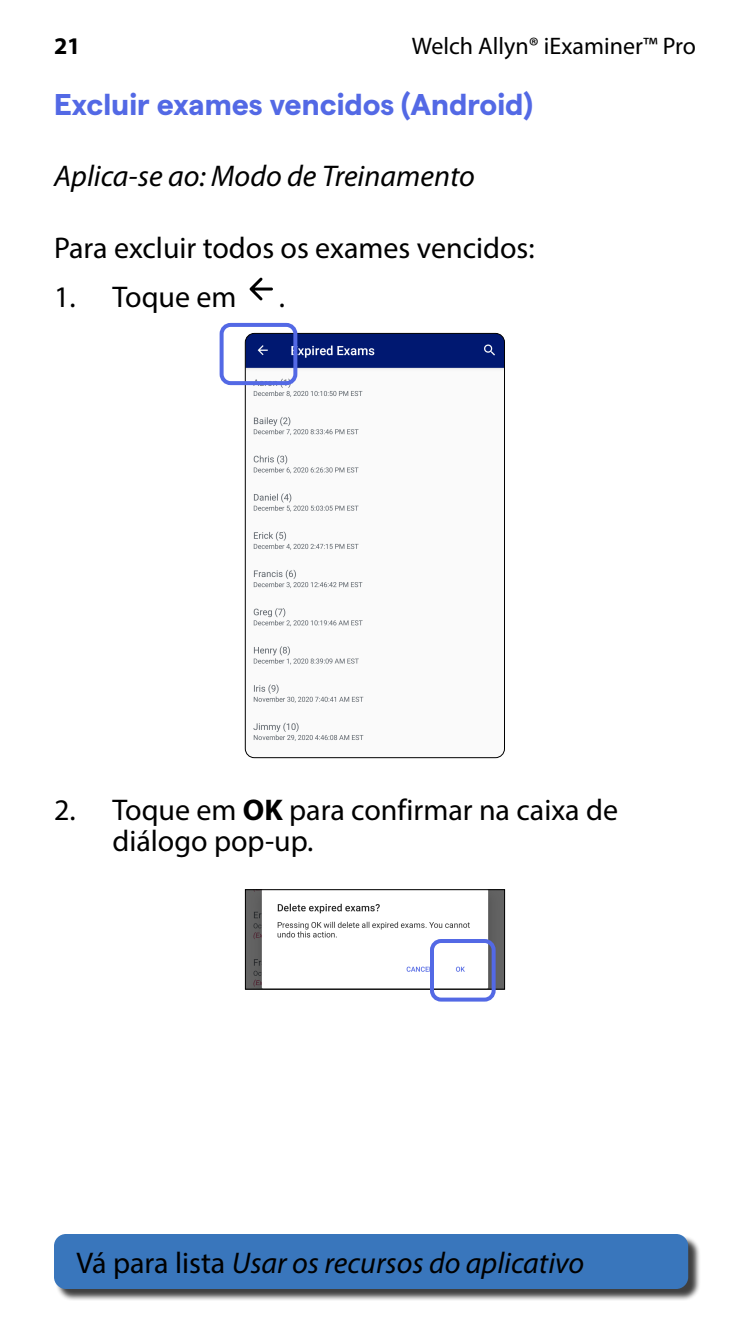
<style>
.page{position:relative;width:750px;height:1334px;background:#fff}
.page>*{position:absolute;margin:0;border:0;box-sizing:border-box;transform-origin:0 0}
.t1{font:30px/31px "Myriad Pro";color:#000}
.t2{font:italic 30px "Myriad Pro";color:#000}
.t3{font:700 30px "Matter";color:#5369e5}
.t4{font:24px "Myriad Pro";color:#000}
.t5{font:700 24px "Myriad Pro";color:#000}
.s1{font-weight:700}
.s2{font-style:normal}
</style>
<div class="page">
<div style="left:56px;top:1236px;width:645px;height:65px;background:#000;opacity:.75"></div>
<div style="left:54px;top:1234px;width:634px;height:55px;background:#3976bc;border-radius:12px"></div>
<svg style="left:249px;top:278px;width:24px;height:23px"></svg>
<img style="left:245px;top:333px;width:260px;height:425px">
<div style="left:245px;top:333px;width:260px;height:425px;border:1px solid #000;border-radius:9px"></div>
<div style="left:220px;top:323px;width:77px;height:62px;border:4px solid #5369e5;border-radius:9px"></div>
<svg style="left:244px;top:889px;width:262px;height:101px"></svg>
<div style="left:430px;top:939px;width:66px;height:63px;border:4px solid #5369e5;border-radius:9px"></div>
<p class="t5" style="left:54px;top:30px;width:28px">21</p>
<p class="t4" style="left:412px;top:31px;width:286px">Welch Allyn® iExaminer™ Pro</p>
<p class="t3" style="left:54px;top:82px;width:480px">Excluir exames vencidos (Android)</p>
<p class="t2" style="left:54px;top:157px;width:422px">Aplica-se ao: Modo de Treinamento</p>
<p class="t1" style="left:54px;top:231px;width:482px">Para excluir todos os exames vencidos:</p>
<p class="t1" style="left:54px;top:281px;width:184px">1. Toque em</p>
<p class="t1" style="left:279px;top:281px;width:8px">.</p>
<p class="t1" style="left:112px;top:794px;width:507px;text-indent:-58px">2. Toque em <span class="s1">OK</span> para confirmar na caixa de diálogo pop-up.</p>
<p class="t2" style="left:76px;top:1244px;width:509px"><span class="s2">Vá para lista</span> Usar os recursos do aplicativo</p>
</div>
